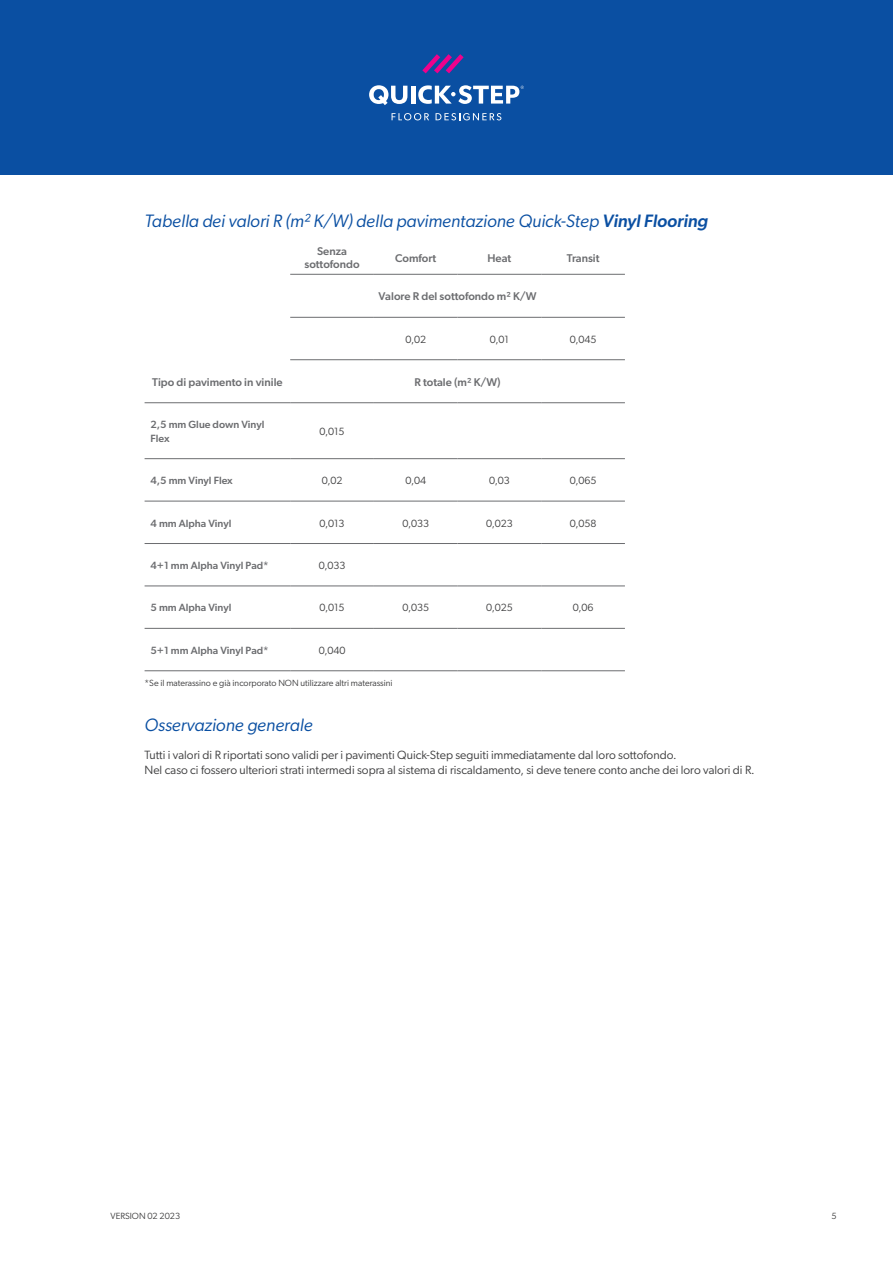
<style>
.page{position:relative;width:893px;height:1263px;background:#fff}
.page>*{position:absolute;margin:0;border:0;box-sizing:border-box;transform-origin:0 0}
.T2_-_Title_-_Tables{font:italic 18px "Gibson";color:#0a4fa2}
.T2_-_Title{font:italic 18px "Gibson";color:#0a4fa2}
.Body{font:12px/15px "Gibson";color:#3e3e3f}
.Table_-_Header{font:500 11.25px/13.5px "Gibson";color:#6c6d70;text-align:center}
.Table_-_Body_-_Left{font:500 10.5px/13.5px "Gibson";color:#6c6d70}
.Table_-_Body{font:10.5px "Gibson";color:#3e3e3f}
.Annotation{font:9px "Gibson";color:#3e3e3f}
.s1{font-weight:500}
</style>
<div class="page">
<div style="left:0;top:0;width:893px;height:174px;background:#0a4fa2"></div>
<svg style="left:392px;top:113px;width:37px;height:7px"></svg>
<svg style="left:436px;top:113px;width:65px;height:7px"></svg>
<svg style="left:422px;top:54px;width:42px;height:19px"></svg>
<svg style="left:369px;top:85px;width:38px;height:20px"></svg>
<hr style="left:411px;top:86px;width:4px;height:18px;background:#fff">
<svg style="left:418px;top:85px;width:106px;height:19px"></svg>
<hr style="left:290px;top:274px;width:84px;height:1px;background:#6c6d70">
<hr style="left:374px;top:274px;width:84px;height:1px;background:#6c6d70">
<hr style="left:458px;top:274px;width:83px;height:1px;background:#6c6d70">
<hr style="left:541px;top:274px;width:84px;height:1px;background:#6c6d70">
<hr style="left:290px;top:359px;width:84px;height:1px;background:#6c6d70">
<hr style="left:374px;top:359px;width:84px;height:1px;background:#6c6d70">
<hr style="left:458px;top:359px;width:83px;height:1px;background:#6c6d70">
<hr style="left:541px;top:359px;width:84px;height:1px;background:#6c6d70">
<hr style="left:145px;top:402px;width:145px;height:1px;background:#6c6d70">
<hr style="left:145px;top:458px;width:145px;height:1px;background:#6c6d70">
<hr style="left:290px;top:458px;width:84px;height:1px;background:#6c6d70">
<hr style="left:374px;top:458px;width:84px;height:1px;background:#6c6d70">
<hr style="left:458px;top:458px;width:83px;height:1px;background:#6c6d70">
<hr style="left:541px;top:458px;width:84px;height:1px;background:#6c6d70">
<hr style="left:145px;top:501px;width:145px;height:1px;background:#6c6d70">
<hr style="left:290px;top:501px;width:84px;height:1px;background:#6c6d70">
<hr style="left:374px;top:501px;width:84px;height:1px;background:#6c6d70">
<hr style="left:458px;top:501px;width:83px;height:1px;background:#6c6d70">
<hr style="left:541px;top:501px;width:84px;height:1px;background:#6c6d70">
<hr style="left:145px;top:543px;width:145px;height:1px;background:#6c6d70">
<hr style="left:290px;top:543px;width:84px;height:1px;background:#6c6d70">
<hr style="left:374px;top:543px;width:84px;height:1px;background:#6c6d70">
<hr style="left:458px;top:543px;width:83px;height:1px;background:#6c6d70">
<hr style="left:541px;top:543px;width:84px;height:1px;background:#6c6d70">
<hr style="left:145px;top:586px;width:145px;height:1px;background:#6c6d70">
<hr style="left:290px;top:586px;width:84px;height:1px;background:#6c6d70">
<hr style="left:374px;top:586px;width:84px;height:1px;background:#6c6d70">
<hr style="left:458px;top:586px;width:83px;height:1px;background:#6c6d70">
<hr style="left:541px;top:586px;width:84px;height:1px;background:#6c6d70">
<hr style="left:145px;top:628px;width:145px;height:1px;background:#6c6d70">
<hr style="left:290px;top:628px;width:84px;height:1px;background:#6c6d70">
<hr style="left:374px;top:628px;width:84px;height:1px;background:#6c6d70">
<hr style="left:458px;top:628px;width:83px;height:1px;background:#6c6d70">
<hr style="left:541px;top:628px;width:84px;height:1px;background:#6c6d70">
<hr style="left:145px;top:670px;width:145px;height:1px;background:#6c6d70">
<hr style="left:290px;top:670px;width:84px;height:1px;background:#6c6d70">
<hr style="left:374px;top:670px;width:84px;height:1px;background:#6c6d70">
<hr style="left:458px;top:670px;width:83px;height:1px;background:#6c6d70">
<hr style="left:541px;top:670px;width:84px;height:1px;background:#6c6d70">
<hr style="left:290px;top:317px;width:84px;height:1px;background:#6c6d70">
<hr style="left:374px;top:317px;width:84px;height:1px;background:#6c6d70">
<hr style="left:458px;top:317px;width:83px;height:1px;background:#6c6d70">
<hr style="left:541px;top:317px;width:84px;height:1px;background:#6c6d70">
<hr style="left:290px;top:402px;width:84px;height:1px;background:#6c6d70">
<hr style="left:374px;top:402px;width:84px;height:1px;background:#6c6d70">
<hr style="left:458px;top:402px;width:83px;height:1px;background:#6c6d70">
<hr style="left:541px;top:402px;width:84px;height:1px;background:#6c6d70">
<p class="T2_-_Title_-_Tables" style="left:145px;top:210px;width:565px">Tabella dei valori R (m² K/W) della pavimentazione Quick-Step <span class="s1">Vinyl Flooring</span></p>
<p class="Table_-_Header" style="left:304px;top:244px;width:57px">Senza sottofondo</p>
<p class="Table_-_Header" style="left:395px;top:251px;width:43px">Comfort</p>
<p class="Table_-_Header" style="left:487px;top:251px;width:25px">Heat</p>
<p class="Table_-_Header" style="left:567px;top:251px;width:34px">Transit</p>
<p class="Table_-_Header" style="left:378px;top:289px;width:160px">Valore R del sottofondo m² K/W</p>
<p class="Table_-_Body" style="left:405px;top:333px;width:22px">0,02</p>
<p class="Table_-_Body" style="left:490px;top:333px;width:21px">0,01</p>
<p class="Table_-_Body" style="left:570px;top:333px;width:28px">0,045</p>
<p class="Table_-_Header" style="left:152px;top:375px;width:132px">Tipo di pavimento in vinile</p>
<p class="Table_-_Header" style="left:414px;top:375px;width:88px">R totale (m² K/W)</p>
<p class="Table_-_Body_-_Left" style="left:151px;top:418px;width:115px">2,5 mm Glue down Vinyl<br>Flex</p>
<p class="Table_-_Body" style="left:319px;top:425px;width:27px">0,015</p>
<p class="Table_-_Body_-_Left" style="left:151px;top:473px;width:84px">4,5 mm Vinyl Flex</p>
<p class="Table_-_Body" style="left:322px;top:474px;width:22px">0,02</p>
<p class="Table_-_Body" style="left:405px;top:474px;width:22px">0,04</p>
<p class="Table_-_Body" style="left:489px;top:474px;width:22px">0,03</p>
<p class="Table_-_Body" style="left:570px;top:474px;width:28px">0,065</p>
<p class="Table_-_Body_-_Left" style="left:151px;top:516px;width:82px">4 mm Alpha Vinyl</p>
<p class="Table_-_Body" style="left:319px;top:516px;width:27px">0,013</p>
<p class="Table_-_Body" style="left:402px;top:516px;width:28px">0,033</p>
<p class="Table_-_Body" style="left:486px;top:516px;width:28px">0,023</p>
<p class="Table_-_Body" style="left:570px;top:516px;width:28px">0,058</p>
<p class="Table_-_Body_-_Left" style="left:151px;top:558px;width:120px">4+1 mm Alpha Vinyl Pad*</p>
<p class="Table_-_Body" style="left:319px;top:559px;width:28px">0,033</p>
<p class="Table_-_Body_-_Left" style="left:151px;top:601px;width:82px">5 mm Alpha Vinyl</p>
<p class="Table_-_Body" style="left:319px;top:601px;width:27px">0,015</p>
<p class="Table_-_Body" style="left:402px;top:601px;width:28px">0,035</p>
<p class="Table_-_Body" style="left:486px;top:601px;width:28px">0,025</p>
<p class="Table_-_Body" style="left:573px;top:601px;width:22px">0,06</p>
<p class="Table_-_Body_-_Left" style="left:151px;top:643px;width:120px">5+1 mm Alpha Vinyl Pad*</p>
<p class="Table_-_Body" style="left:319px;top:644px;width:28px">0,040</p>
<p class="Annotation" style="left:145px;top:677px;width:250px">*Se il materassino e già incorporato NON utilizzare altri materassini</p>
<p class="T2_-_Title" style="left:145px;top:714px;width:170px">Osservazione generale</p>
<p class="Body" style="left:145px;top:747px;width:612px">Tutti i valori di R riportati sono validi per i pavimenti Quick-Step seguiti immediatamente dal loro sottofondo.<br>Nel caso ci fossero ulteriori strati intermedi sopra al sistema di riscaldamento, si deve tenere conto anche dei loro valori di R.</p>
<p class="Annotation" style="left:111px;top:1210px;width:71px">VERSION 02 2023</p>
<p class="Annotation" style="left:831px;top:1210px;width:7px">5</p>
</div>
